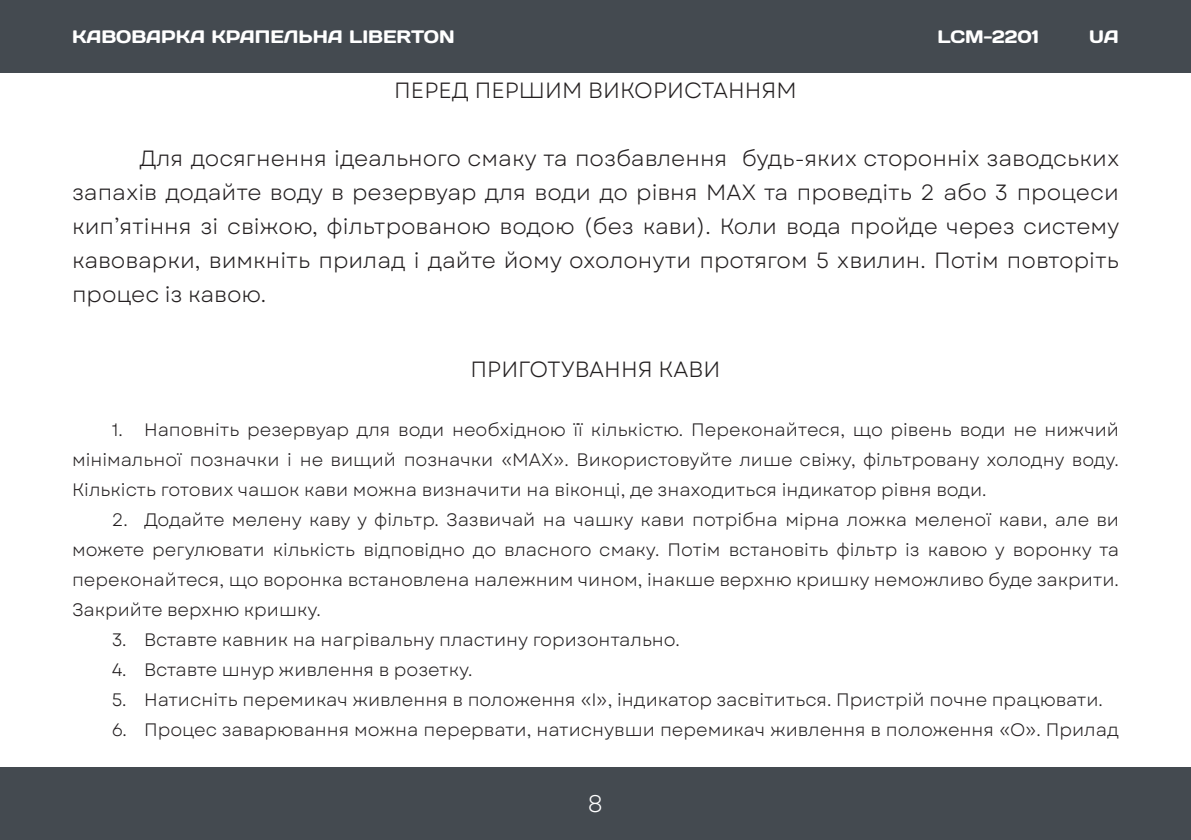
<style>
.page{position:relative;width:1191px;height:840px;background:#fff}
.page>*{position:absolute;margin:0;border:0;box-sizing:border-box;transform-origin:0 0}
.t1{font:24px "Garet";color:#fff}
.t2{font:22px/34px "Garet";color:#231f20;text-align:justify}
.t3{font:18px/30px "Garet";color:#231f20;text-align:justify}
.t4{font:18px "Days One";color:#fff}
</style>
<div class="page">
<div style="left:0;top:0;width:1191px;height:72px;background:#444a50"></div>
<div style="left:0;top:767px;width:1191px;height:72px;background:#444a50"></div>
<p class="t4" style="left:72px;top:25px;width:384px">КАВОВАРКА КРАПЕЛЬНА LIBERTON</p>
<p class="t4" style="left:937px;top:25px;width:103px">LCM-2201</p>
<p class="t4" style="left:1089px;top:25px;width:31px">UA</p>
<p class="t2" style="left:394px;top:74px;width:404px">ПЕРЕД ПЕРШИМ ВИКОРИСТАННЯМ</p>
<p class="t2" style="left:72px;top:142px;width:1049px;text-indent:67px">Для досягнення ідеального смаку та позбавлення будь-яких сторонніх заводських запахів додайте воду в резервуар для води до рівня MAX та проведіть 2 або 3 процеси кип’ятіння зі свіжою, фільтрованою водою (без кави). Коли вода пройде через систему кавоварки, вимкніть прилад і дайте йому охолонути протягом 5 хвилин. Потім повторіть процес із кавою.</p>
<p class="t2" style="left:470px;top:353px;width:251px">ПРИГОТУВАННЯ КАВИ</p>
<p class="t3" style="left:72px;top:415px;width:1048px;text-indent:40px">1. Наповніть резервуар для води необхідною її кількістю. Переконайтеся, що рівень води не нижчий мінімальної позначки і не вищий позначки «MAX». Використовуйте лише свіжу, фільтровану холодну воду.<br>Кількість готових чашок кави можна визначити на віконці, де знаходиться індикатор рівня води.</p>
<p class="t3" style="left:72px;top:505px;width:1048px;text-indent:40px">2. Додайте мелену каву у фільтр. Зазвичай на чашку кави потрібна мірна ложка меленої кави, але ви можете регулювати кількість відповідно до власного смаку. Потім встановіть фільтр із кавою у воронку та переконайтеся, що воронка встановлена належним чином, інакше верхню кришку неможливо буде закрити.<br>Закрийте верхню кришку.</p>
<p class="t3" style="left:112px;top:625px;width:569px">3. Вставте кавник на нагрівальну пластину горизонтально.</p>
<p class="t3" style="left:112px;top:655px;width:362px">4. Вставте шнур живлення в розетку.</p>
<p class="t3" style="left:112px;top:685px;width:992px">5. Натисніть перемикач живлення в положення «I», індикатор засвітиться. Пристрій почне працювати.</p>
<p class="t3" style="left:112px;top:715px;width:1008px">6. Процес заварювання можна перервати, натиснувши перемикач живлення в положення «O». Прилад</p>
<p class="t1" style="left:588px;top:789px;width:16px">8</p>
</div>
